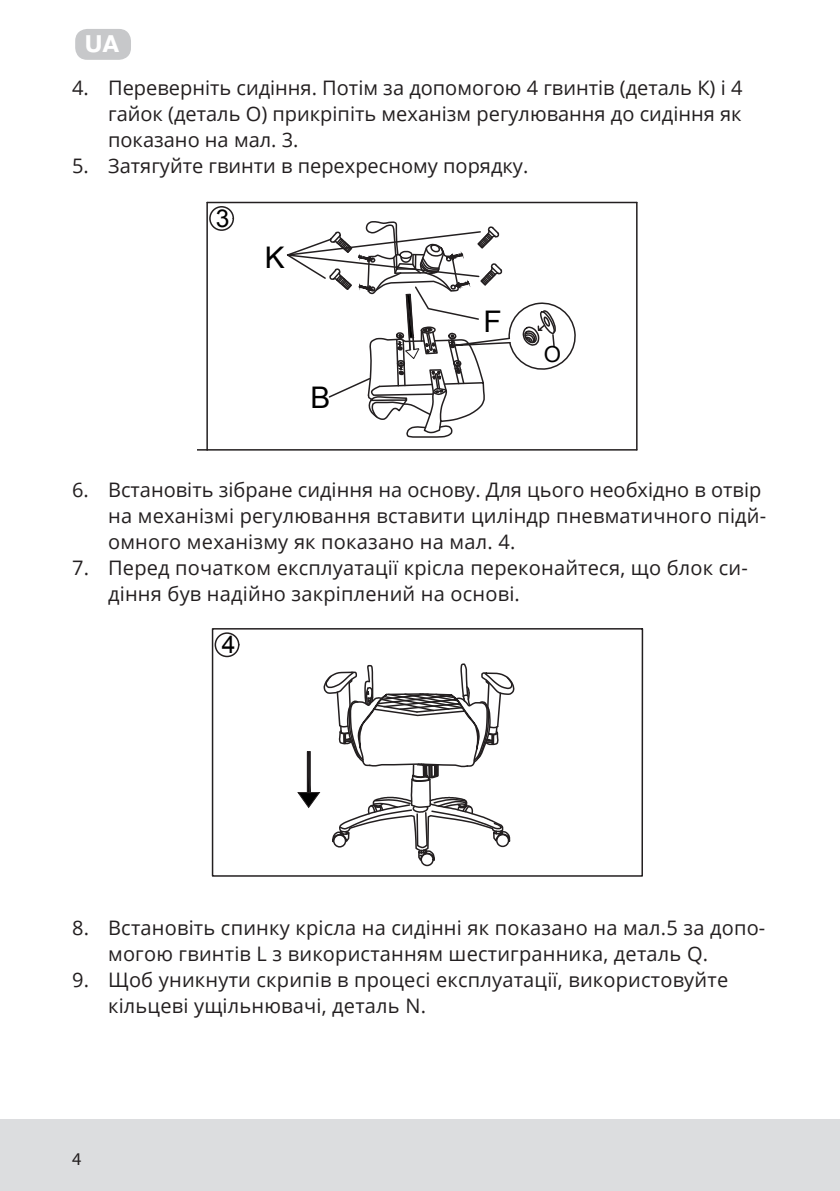
<style>
.page{position:relative;width:840px;height:1191px;background:#fff}
.page>*{position:absolute;margin:0;border:0;box-sizing:border-box;transform-origin:0 0}
.t1{font:73.8px "Arial";color:#000}
.t2{font:29.8px "Arial";color:#000}
.t3{font:24.6px "Arial";color:#000}
.t4{font:700 24px "Pragmatica";color:#fff}
.t5{font:22.2px "Arial";color:#000}
.t6{font:20px/26px "Open Sans";letter-spacing:.01em;color:#231f20}
.t7{font:18px "Myriad Pro";color:#231f20}
</style>
<div class="page">
<div style="left:75px;top:29px;width:56px;height:31px;background:#c7c8ca;border-radius:12px"></div>
<hr style="left:206px;top:202px;width:2px;height:248px;background:#231f20">
<hr style="left:207px;top:449px;width:429px;height:1px;background:#231f20">
<hr style="left:635px;top:202px;width:2px;height:248px;background:#231f20">
<hr style="left:207px;top:202px;width:429px;height:1px;background:#231f20">
<div style="left:209px;top:206px;width:25px;height:25px;border:2px solid #231f20;border-radius:50%"></div>
<svg style="left:286px;top:221px;width:290px;height:217px"></svg>
<div style="left:212px;top:628px;width:430px;height:248px;border:2px solid #231f20"></div>
<div style="left:214px;top:632px;width:25px;height:25px;border:2px solid #231f20;border-radius:50%"></div>
<svg style="left:297px;top:663px;width:218px;height:204px"></svg>
<div style="left:0;top:1119px;width:839px;height:72px;background:#dcdddf"></div>
<p class="t4" style="left:85px;top:29px;width:35px">UA</p>
<p class="t6" style="left:108px;top:74px;width:635px;text-align:justify;text-indent:-36px">4. Переверніть сидіння. Потім за допомогою 4 гвинтів (деталь К) і 4 гайок (деталь О) прикріпіть механізм регулювання до сидіння як показано на мал. 3.</p>
<p class="t6" style="left:72px;top:152px;width:457px">5. Затягуйте гвинти в перехресному порядку.</p>
<p class="t3" style="left:215px;top:202px;width:15px">3</p>
<p class="t2" style="left:524px;top:73px;width:23px">D</p>
<p class="t2" style="left:265px;top:238px;width:21px">K</p>
<p class="t2" style="left:310px;top:378px;width:21px">B</p>
<p class="t2" style="left:483px;top:302px;width:20px">F</p>
<p class="t5" style="left:543px;top:340px;width:19px">O</p>
<p class="t6" style="left:108px;top:476px;width:659px;text-indent:-36px">6. Встановіть зібране сидіння на основу. Для цього необхідно в отвір на механізмі регулювання вставити циліндр пневматичного підй&shy;омного механізму як показано на мал. 4.</p>
<p class="t6" style="left:108px;top:554px;width:640px;text-indent:-36px">7. Перед початком експлуатації крісла переконайтеся, що блок си&shy;діння був надійно закріплений на основі.</p>
<p class="t1" style="left:7px;top:539px;width:535px">NSTRUCTIONS</p>
<p class="t3" style="left:222px;top:628px;width:15px">4</p>
<p class="t6" style="left:108px;top:914px;width:658px;text-indent:-36px">8. Встановіть спинку крісла на сидінні як показано на мал.5 за допо&shy;могою гвинтів L з використанням шестигранника, деталь Q.</p>
<p class="t6" style="left:108px;top:966px;width:621px;text-indent:-36px">9. Щоб уникнути скрипів в процесі експлуатації, використовуйте кільцеві ущільнювачі, деталь N.</p>
<p class="t3" style="left:221px;top:916px;width:15px">5</p>
<p class="t2" style="left:356px;top:920px;width:21px">A</p>
<p class="t7" style="left:72px;top:1147px;width:11px">4</p>
</div>
